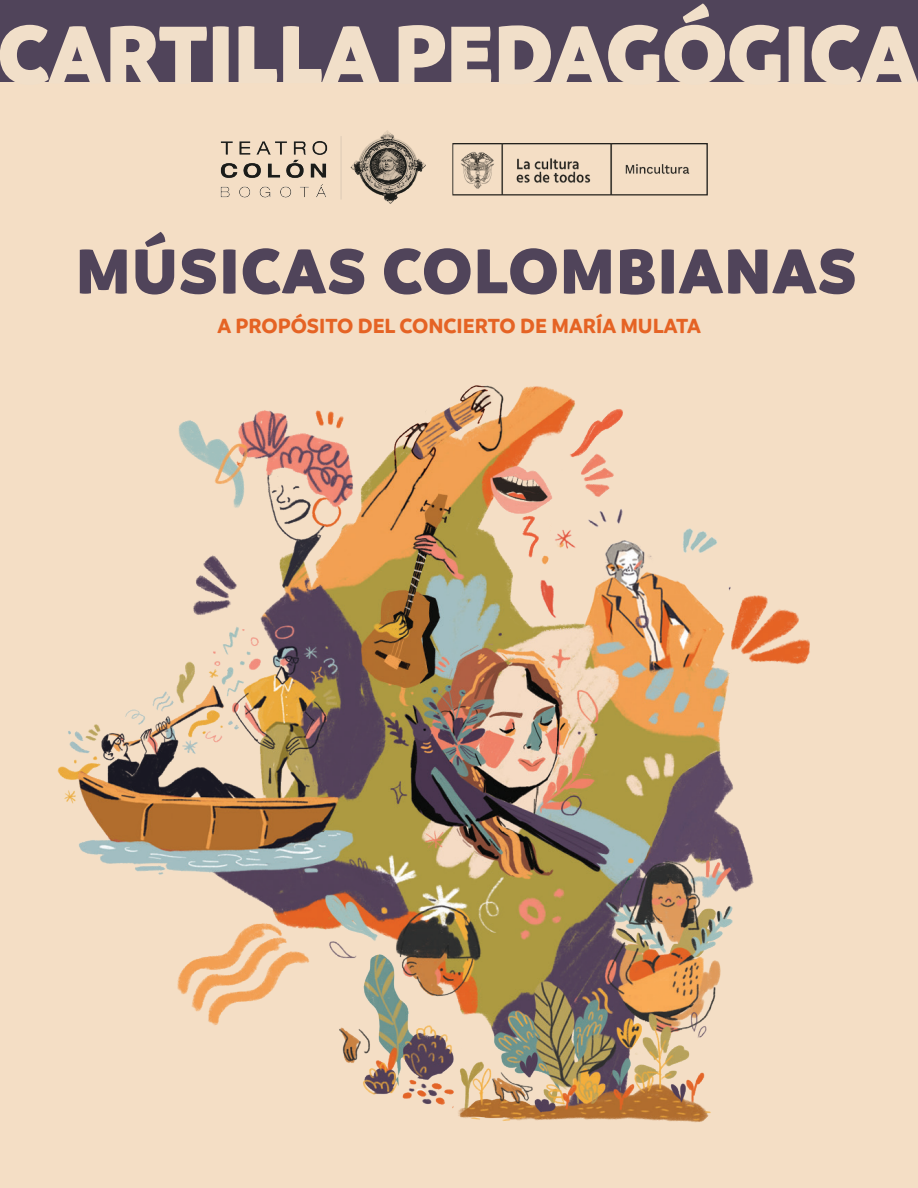
<style>
.page{position:relative;width:918px;height:1188px;background:#f4dec5}
.page>*{position:absolute;margin:0;border:0;box-sizing:border-box;transform-origin:0 0}
.t1{font:900 88.05px "Branding";color:#f1dfc9}
.t2{font:900 67.8px "Branding";letter-spacing:.025em;color:#50445a}
.t3{font:700 22.05px "Branding";color:#e56324}
</style>
<div class="page">
<div style="left:0;top:0;width:917px;height:82px;background:#50445a"></div>
<img style="left:57px;top:385px;width:753px;height:738px">
<img style="left:220px;top:130px;width:206px;height:74px">
<img style="left:452px;top:143px;width:256px;height:52px">
<h1 class="t1" style="left:-3px;top:2px;width:921px">CARTILLA PEDAGÓGICA</h1>
<h2 class="t2" style="left:76px;top:231px;width:782px">MÚSICAS COLOMBIANAS</h2>
<p class="t3" style="left:218px;top:313px;width:485px">A PROPÓSITO DEL CONCIERTO DE MARÍA MULATA</p>
</div>
